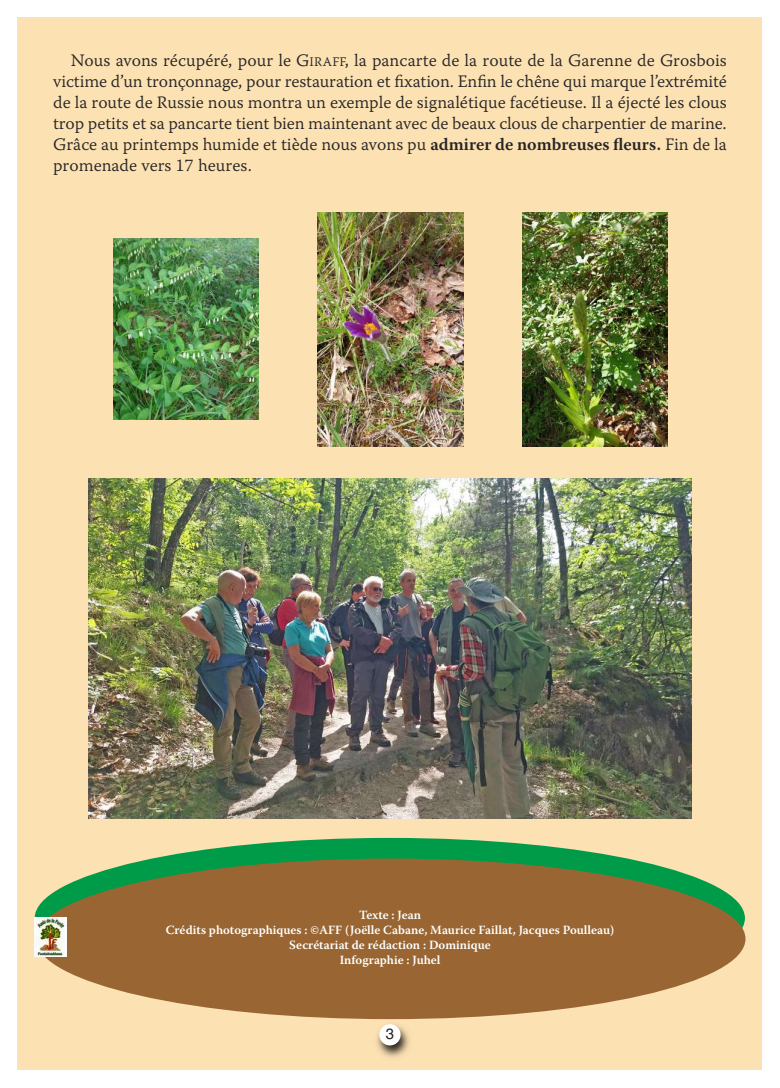
<style>
.page{position:relative;width:780px;height:1088px;background:#fff}
.page>*{position:absolute;margin:0;border:0;box-sizing:border-box;transform-origin:0 0}
.t1{font:17.5px/21px "Warnock Pro Light Capt";color:#272526;text-align:justify}
.t2{font:15px "Helvetica";color:#272526}
.t3{font:600 12.5px/15px "Warnock Pro";color:#fff;text-align:center}
.s1{font-size:13.12px}
.s2{font-family:"Warnock Pro";font-weight:600}
</style>
<div class="page">
<div style="left:18px;top:18px;width:744px;height:1052px;background:#fce1b3"></div>
<img style="left:88px;top:478px;width:603px;height:340px">
<img style="left:376px;top:1019px;width:34px;height:39px">
<div style="left:379px;top:1024px;width:21px;height:21px;background:#fff;border-radius:50%"></div>
<img style="left:113px;top:239px;width:146px;height:181px">
<img style="left:318px;top:213px;width:145px;height:233px">
<img style="left:522px;top:213px;width:145px;height:233px">
<div style="left:35px;top:838px;width:709px;height:160px;background:#009b48;border-radius:50%"></div>
<div style="left:36px;top:858px;width:709px;height:161px;background:#963;border-radius:50%"></div>
<div style="left:35px;top:917px;width:32px;height:39px;background:#fff"></div>
<img style="left:36px;top:918px;width:29px;height:38px">
<p class="t1" style="left:53px;top:51px;width:675px;text-indent:18px">Nous avons récupéré, pour le G<span class="s1">IRAFF</span>, la pancarte de la route de la Garenne de Grosbois victime d’un tronçonnage, pour restauration et fixation. Enfin le chêne qui marque l’extrémité de la route de Russie nous montra un exemple de signalétique facétieuse. Il a éjecté les clous trop petits et sa pancarte tient bien maintenant avec de beaux clous de charpentier de marine.<br>Grâce au printemps humide et tiède nous avons pu <span class="s2">admirer de nombreuses fleurs.</span> Fin de la promenade vers 17 heures.</p>
<p class="t3" style="left:166px;top:908px;width:450px">Texte : Jean<br>Crédits photographiques : ©AFF (Joëlle Cabane, Maurice Faillat, Jacques Poulleau)<br>Secrétariat de rédaction : Dominique<br>Infographie : Juhel</p>
<p class="t2" style="left:386px;top:1027px;width:10px">3</p>
</div>
